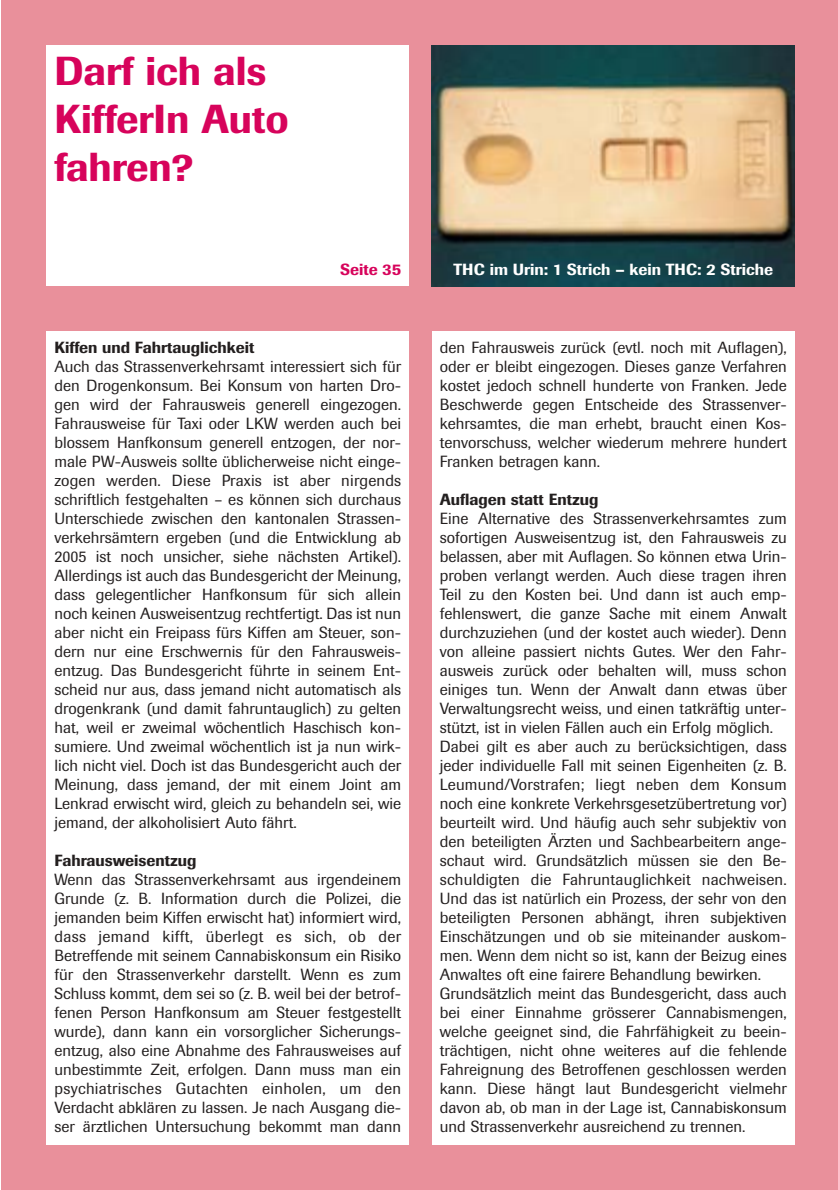
<style>
.page{position:relative;width:838px;height:1190px;background:#fff}
.page>*{position:absolute;margin:0;border:0;box-sizing:border-box;transform-origin:0 0}
.t1{font:500 40px/48px "Imago";color:#d7035b}
.t2{font:16px/19px "Imago";color:#231f1f;text-align:justify}
.t3{font:500 16px "Imago";color:#231f1f}
.t4{font:500 16px "Imago";color:#fff}
.t5{font:500 16px "Imago";color:#d7035b}
</style>
<div class="page">
<div style="left:1px;top:0;width:837px;height:1190px;background:#e9909b"></div>
<div style="left:46px;top:45px;width:363px;height:241px;background:#fff"></div>
<div style="left:46px;top:332px;width:363px;height:813px;background:#fff"></div>
<div style="left:432px;top:332px;width:363px;height:813px;background:#fff"></div>
<img style="left:432px;top:45px;width:363px;height:241px">
<h1 class="t1" style="left:54px;top:51px;width:236px">Darf ich als<br>KifferIn Auto fahren?</h1>
<p class="t5" style="left:340px;top:264px;width:63px">Seite 35</p>
<p class="t4" style="left:454px;top:264px;width:321px">THC im Urin: 1 Strich – kein THC: 2 Striche</p>
<p class="t3" style="left:54px;top:342px;width:202px">Kiffen und Fahrtauglichkeit</p>
<p class="t2" style="left:54px;top:359px;width:348px">Auch das Strassenverkehrsamt interessiert sich für den Drogenkonsum. Bei Konsum von harten Dro&shy;gen wird der Fahrausweis generell eingezogen.<br>Fahrausweise für Taxi oder LKW werden auch bei blossem Hanfkonsum generell entzogen, der nor&shy;male PW-Ausweis sollte üblicherweise nicht einge&shy;zogen werden. Diese Praxis ist aber nirgends schriftlich festgehalten – es können sich durchaus Unterschiede zwischen den kantonalen Strassen&shy;verkehrsämtern ergeben (und die Entwicklung ab 2005 ist noch unsicher, siehe nächsten Artikel).<br>Allerdings ist auch das Bundesgericht der Meinung, dass gelegentlicher Hanfkonsum für sich allein noch keinen Ausweisentzug rechtfertigt. Das ist nun aber nicht ein Freipass fürs Kiffen am Steuer, son&shy;dern nur eine Erschwernis für den Fahrausweis&shy;entzug. Das Bundesgericht führte in seinem Ent&shy;scheid nur aus, dass jemand nicht automatisch als drogenkrank (und damit fahruntauglich) zu gelten hat, weil er zweimal wöchentlich Haschisch kon&shy;sumiere. Und zweimal wöchentlich ist ja nun wirk&shy;lich nicht viel. Doch ist das Bundesgericht auch der Meinung, dass jemand, der mit einem Joint am Lenkrad erwischt wird, gleich zu behandeln sei, wie jemand, der alkoholisiert Auto fährt.</p>
<p class="t3" style="left:54px;top:855px;width:143px">Fahrausweisentzug</p>
<p class="t2" style="left:54px;top:872px;width:348px">Wenn das Strassenverkehrsamt aus irgendeinem Grunde (z. B. Information durch die Polizei, die jemanden beim Kiffen erwischt hat) informiert wird, dass jemand kifft, überlegt es sich, ob der Betreffende mit seinem Cannabiskonsum ein Risiko für den Strassenverkehr darstellt. Wenn es zum Schluss kommt, dem sei so (z. B. weil bei der betrof&shy;fenen Person Hanfkonsum am Steuer festgestellt wurde), dann kann ein vorsorglicher Sicherungs&shy;entzug, also eine Abnahme des Fahrausweises auf unbestimmte Zeit, erfolgen. Dann muss man ein psychiatrisches Gutachten einholen, um den Verdacht abklären zu lassen. Je nach Ausgang die&shy;ser ärztlichen Untersuchung bekommt man dann</p>
<p class="t2" style="left:440px;top:340px;width:348px">den Fahrausweis zurück (evtl. noch mit Auflagen), oder er bleibt eingezogen. Dieses ganze Verfahren kostet jedoch schnell hunderte von Franken. Jede Beschwerde gegen Entscheide des Strassenver&shy;kehrsamtes, die man erhebt, braucht einen Kos&shy;tenvorschuss, welcher wiederum mehrere hundert Franken betragen kann.</p>
<p class="t3" style="left:440px;top:494px;width:160px">Auflagen statt Entzug</p>
<p class="t2" style="left:440px;top:511px;width:348px;text-align:left">Eine Alternative des Strassenverkehrsamtes zum sofortigen Ausweisentzug ist, den Fahrausweis zu belassen, aber mit Auflagen. So können etwa Urin&shy;proben verlangt werden. Auch diese tragen ihren Teil zu den Kosten bei. Und dann ist auch emp&shy;fehlenswert, die ganze Sache mit einem Anwalt durchzuziehen (und der kostet auch wieder). Denn von alleine passiert nichts Gutes. Wer den Fahr&shy;ausweis zurück oder behalten will, muss schon einiges tun. Wenn der Anwalt dann etwas über Verwaltungsrecht weiss, und einen tatkräftig unter&shy;stützt, ist in vielen Fällen auch ein Erfolg möglich.<br>Dabei gilt es aber auch zu berücksichtigen, dass jeder individuelle Fall mit seinen Eigenheiten (z. B.<br>Leumund/Vorstrafen; liegt neben dem Konsum noch eine konkrete Verkehrsgesetzübertretung vor) beurteilt wird. Und häufig auch sehr subjektiv von den beteiligten Ärzten und Sachbearbeitern ange&shy;schaut wird. Grundsätzlich müssen sie den Be&shy;schuldigten die Fahruntauglichkeit nachweisen.<br>Und das ist natürlich ein Prozess, der sehr von den beteiligten Personen abhängt, ihren subjektiven Einschätzungen und ob sie miteinander auskom&shy;men. Wenn dem nicht so ist, kann der Beizug eines Anwaltes oft eine fairere Behandlung bewirken.<br>Grundsätzlich meint das Bundesgericht, dass auch bei einer Einnahme grösserer Cannabismengen, welche geeignet sind, die Fahrfähigkeit zu beein&shy;trächtigen, nicht ohne weiteres auf die fehlende Fahreignung des Betroffenen geschlossen werden kann. Diese hängt laut Bundesgericht vielmehr davon ab, ob man in der Lage ist, Cannabiskonsum und Strassenverkehr ausreichend zu trennen.</p>
</div>
